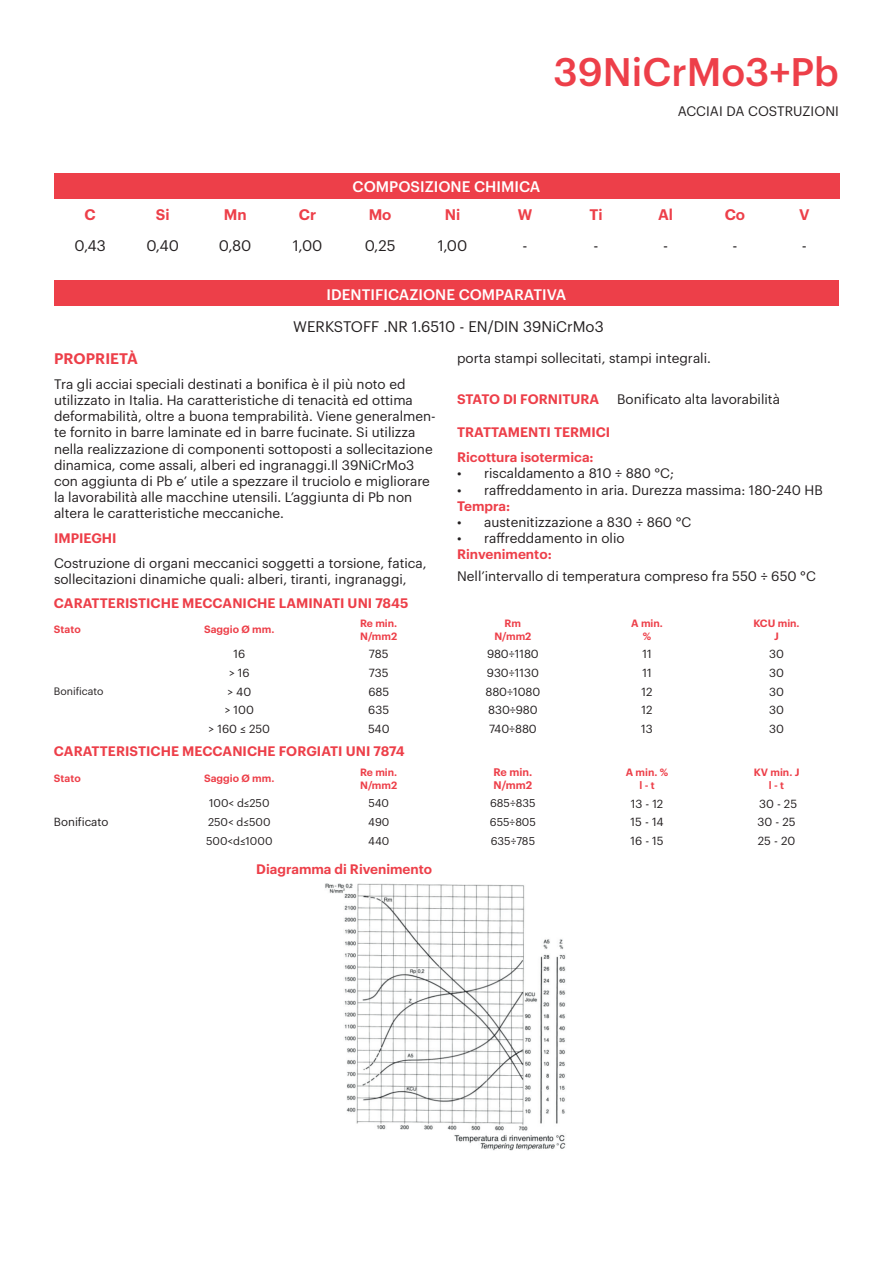
<style>
.page{position:relative;width:893px;height:1263px;background:#fff}
.page>*{position:absolute;margin:0;border:0;box-sizing:border-box;transform-origin:0 0}
.t1{font:500 39px "Graphik";color:#ed3f49}
.t2{font:15px "Graphik";color:#231f20}
.t3{font:500 15px "Graphik";color:#fff}
.t4{font:600 15px "Graphik";color:#ed3f49}
.t5{font:13.5px/16.2px "Graphik";color:#231f20}
.t6{font:600 13.5px/24.8px "Graphik";color:#ed3f49}
.t7{font:11.55px "Graphik";color:#231f20}
.t8{font:11.1px "Graphik";color:#231f20}
.t9{font:600 10.8px/13px "Graphik";color:#ed3f49}
.t10{font:10.5px "Graphik";color:#231f20}
.t11{font:600 10.35px/12.5px "Graphik";color:#ed3f49;text-align:center}
</style>
<div class="page">
<div style="left:54px;top:173px;width:785px;height:26px;background:#ed3f49"></div>
<div style="left:54px;top:281px;width:785px;height:25px;background:#ed3f49"></div>
<img style="left:325px;top:883px;width:241px;height:267px">
<h1 class="t1" style="left:553px;top:42px;width:287px">39NiCrMo3+Pb</h1>
<p class="t5" style="left:678px;top:102px;width:163px">ACCIAI DA COSTRUZIONI</p>
<p class="t3" style="left:353px;top:175px;width:189px">COMPOSIZIONE CHIMICA</p>
<p class="t4" style="left:85px;top:203px;width:13px">C</p>
<p class="t4" style="left:156px;top:203px;width:15px">Si</p>
<p class="t4" style="left:224px;top:203px;width:24px">Mn</p>
<p class="t4" style="left:299px;top:203px;width:19px">Cr</p>
<p class="t4" style="left:369px;top:203px;width:24px">Mo</p>
<p class="t4" style="left:445px;top:203px;width:17px">Ni</p>
<p class="t4" style="left:518px;top:203px;width:16px">W</p>
<p class="t4" style="left:589px;top:203px;width:15px">Ti</p>
<p class="t4" style="left:658px;top:203px;width:17px">Al</p>
<p class="t4" style="left:725px;top:203px;width:22px">Co</p>
<p class="t4" style="left:799px;top:203px;width:12px">V</p>
<p class="t2" style="left:75px;top:235px;width:33px">0,43</p>
<p class="t2" style="left:146px;top:235px;width:34px">0,40</p>
<p class="t2" style="left:219px;top:235px;width:34px">0,80</p>
<p class="t2" style="left:293px;top:235px;width:31px">1,00</p>
<p class="t2" style="left:365px;top:235px;width:32px">0,25</p>
<p class="t2" style="left:438px;top:235px;width:31px">1,00</p>
<p class="t2" style="left:523px;top:235px;width:7px">-</p>
<p class="t2" style="left:594px;top:235px;width:7px">-</p>
<p class="t2" style="left:663px;top:235px;width:7px">-</p>
<p class="t2" style="left:732px;top:235px;width:7px">-</p>
<p class="t2" style="left:802px;top:235px;width:7px">-</p>
<p class="t3" style="left:327px;top:283px;width:241px">IDENTIFICAZIONE COMPARATIVA</p>
<p class="t2" style="left:293px;top:316px;width:312px">WERKSTOFF .NR 1.6510 - EN/DIN 39NiCrMo3</p>
<p class="t4" style="left:54px;top:347px;width:86px">PROPRIETÀ</p>
<p class="t5" style="left:54px;top:375px;width:383px">Tra gli acciai speciali destinati a bonifica è il più noto ed utilizzato in Italia. Ha caratteristiche di tenacità ed ottima deformabilità, oltre a buona temprabilità. Viene generalmen&shy;te fornito in barre laminate ed in barre fucinate. Si utilizza nella realizzazione di componenti sottoposti a sollecitazione dinamica, come assali, alberi ed ingranaggi.Il 39NiCrMo3 con aggiunta di Pb e’ utile a spezzare il truciolo e migliorare la lavorabilità alle macchine utensili. L’aggiunta di Pb non altera le caratteristiche meccaniche.</p>
<p class="t6" style="left:54px;top:525px;width:64px">IMPIEGHI</p>
<p class="t5" style="left:54px;top:554px;width:374px">Costruzione di organi meccanici soggetti a torsione, fatica, sollecitazioni dinamiche quali: alberi, tiranti, ingranaggi,</p>
<p class="t5" style="left:457px;top:349px;width:255px">porta stampi sollecitati, stampi integrali.</p>
<p class="t6" style="left:457px;top:385px;width:144px">STATO DI FORNITURA</p>
<p class="t5" style="left:617px;top:389px;width:164px">Bonificato alta lavorabilità</p>
<p class="t6" style="left:457px;top:419px;width:155px">TRATTAMENTI TERMICI<br>Ricottura isotermica:</p>
<p class="t5" style="left:457px;top:464px;width:218px">• riscaldamento a 810 ÷ 880 °C;</p>
<p class="t5" style="left:457px;top:480px;width:367px">• raffreddamento in aria. Durezza massima: 180-240 HB</p>
<p class="t6" style="left:457px;top:492px;width:55px">Tempra:</p>
<p class="t5" style="left:457px;top:513px;width:236px">• austenitizzazione a 830 ÷ 860 °C</p>
<p class="t5" style="left:457px;top:529px;width:169px">• raffreddamento in olio</p>
<p class="t6" style="left:457px;top:541px;width:96px">Rinvenimento:</p>
<p class="t5" style="left:457px;top:567px;width:360px">Nell’intervallo di temperatura compreso fra 550 ÷ 650 °C</p>
<p class="t6" style="left:54px;top:590px;width:356px">CARATTERISTICHE MECCANICHE LAMINATI UNI 7845</p>
<p class="t11" style="left:54px;top:623px;width:28px">Stato</p>
<p class="t11" style="left:204px;top:623px;width:72px">Saggio Ø mm.</p>
<p class="t11" style="left:360px;top:616px;width:39px;text-align:left">Re min.<br>N/mm2</p>
<p class="t11" style="left:494px;top:616px;width:39px">Rm<br>N/mm2</p>
<p class="t11" style="left:631px;top:616px;width:33px">A min. %</p>
<p class="t11" style="left:753px;top:616px;width:48px">KCU min.<br>J</p>
<p class="t7" style="left:233px;top:645px;width:13px">16</p>
<p class="t7" style="left:369px;top:645px;width:21px">785</p>
<p class="t7" style="left:487px;top:645px;width:53px">980÷1180</p>
<p class="t7" style="left:642px;top:645px;width:11px">11</p>
<p class="t7" style="left:769px;top:645px;width:16px">30</p>
<p class="t7" style="left:229px;top:664px;width:22px">&gt; 16</p>
<p class="t7" style="left:369px;top:664px;width:21px">735</p>
<p class="t7" style="left:487px;top:664px;width:53px">930÷1130</p>
<p class="t7" style="left:642px;top:664px;width:11px">11</p>
<p class="t7" style="left:769px;top:664px;width:16px">30</p>
<p class="t7" style="left:227px;top:683px;width:25px">&gt; 40</p>
<p class="t7" style="left:368px;top:683px;width:22px">685</p>
<p class="t7" style="left:486px;top:683px;width:56px">880÷1080</p>
<p class="t7" style="left:642px;top:683px;width:13px">12</p>
<p class="t7" style="left:769px;top:683px;width:16px">30</p>
<p class="t7" style="left:225px;top:702px;width:31px">&gt; 100</p>
<p class="t7" style="left:368px;top:702px;width:22px">635</p>
<p class="t7" style="left:488px;top:702px;width:51px">830÷980</p>
<p class="t7" style="left:642px;top:702px;width:13px">12</p>
<p class="t7" style="left:769px;top:702px;width:16px">30</p>
<p class="t7" style="left:209px;top:720px;width:63px">&gt; 160 ≤ 250</p>
<p class="t7" style="left:368px;top:720px;width:23px">540</p>
<p class="t7" style="left:489px;top:720px;width:49px">740÷880</p>
<p class="t7" style="left:641px;top:720px;width:13px">13</p>
<p class="t7" style="left:769px;top:720px;width:16px">30</p>
<p class="t6" style="left:54px;top:737px;width:352px">CARATTERISTICHE MECCANICHE FORGIATI UNI 7874</p>
<p class="t11" style="left:54px;top:771px;width:28px">Stato</p>
<p class="t11" style="left:204px;top:771px;width:72px">Saggio Ø mm.</p>
<p class="t11" style="left:360px;top:765px;width:39px;text-align:left">Re min.<br>N/mm2</p>
<p class="t9" style="left:494px;top:765px;width:40px">Re min.<br>N/mm2</p>
<p class="t11" style="left:626px;top:765px;width:44px">A min. % l-t</p>
<p class="t11" style="left:754px;top:765px;width:47px">KV min. J l-t</p>
<p class="t7" style="left:54px;top:813px;width:56px">Bonificato</p>
<p class="t10" style="left:54px;top:684px;width:51px">Bonificato</p>
<p class="t8" style="left:209px;top:795px;width:62px">100&lt; d≤250</p>
<p class="t8" style="left:368px;top:795px;width:22px">540</p>
<p class="t8" style="left:490px;top:795px;width:47px">685÷835</p>
<p class="t7" style="left:631px;top:795px;width:34px">13 - 12</p>
<p class="t7" style="left:759px;top:795px;width:39px">30 - 25</p>
<p class="t8" style="left:208px;top:814px;width:64px">250&lt; d≤500</p>
<p class="t8" style="left:368px;top:814px;width:23px">490</p>
<p class="t8" style="left:490px;top:814px;width:47px">655÷805</p>
<p class="t7" style="left:631px;top:813px;width:34px">15 - 14</p>
<p class="t7" style="left:758px;top:813px;width:39px">30 - 25</p>
<p class="t8" style="left:206px;top:832px;width:68px">500&lt;d≤1000</p>
<p class="t8" style="left:368px;top:832px;width:23px">440</p>
<p class="t8" style="left:491px;top:832px;width:46px">635÷785</p>
<p class="t7" style="left:630px;top:832px;width:35px">16 - 15</p>
<p class="t7" style="left:758px;top:832px;width:39px">25 - 20</p>
<p class="t6" style="left:256px;top:856px;width:178px">Diagramma di Rivenimento</p>
</div>
